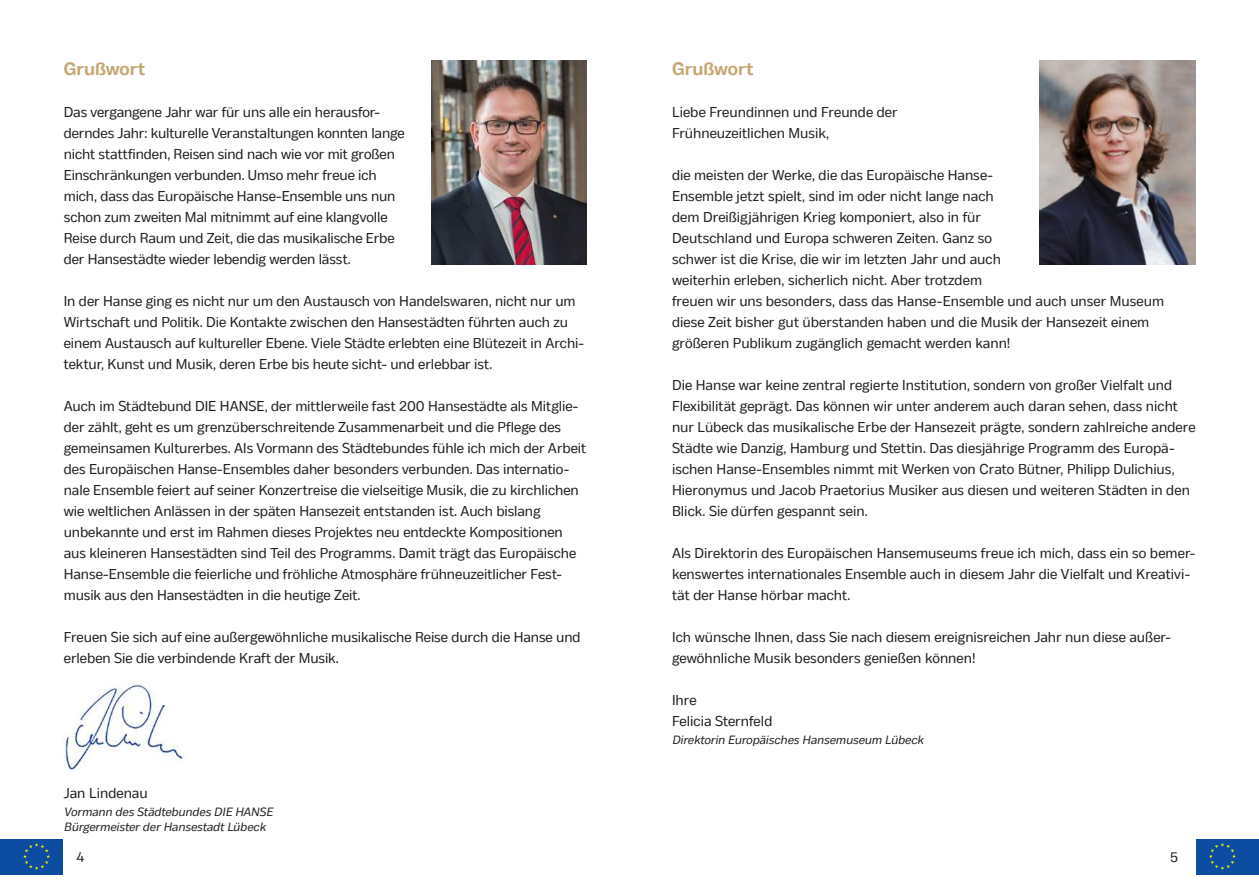
<style>
.page{position:relative;width:1259px;height:893px;background:#fff}
.page>*{position:absolute;margin:0;border:0;box-sizing:border-box;transform-origin:0 0}
.t1{font:700 18px "Body Text";letter-spacing:-.005em;color:#c6a673}
.t2{font:14.25px/21px "Body Text";color:#231f20}
.t3{font:italic 12px/15px "Body Text";letter-spacing:.01em;color:#231f20}
</style>
<div class="page">
<div style="left:0;top:839px;width:63px;height:35px;background:#0d4da1"></div>
<svg style="left:23px;top:843px;width:27px;height:27px"></svg>
<div style="left:1195px;top:839px;width:64px;height:35px;background:#0d4da1"></div>
<svg style="left:1209px;top:843px;width:26px;height:27px"></svg>
<img style="left:64px;top:682px;width:121px;height:88px">
<img style="left:432px;top:61px;width:155px;height:203px">
<img style="left:1040px;top:61px;width:155px;height:203px">
<p class="t1" style="left:64px;top:57px;width:83px">Grußwort</p>
<p class="t2" style="left:64px;top:102px;width:342px">Das vergangene Jahr war für uns alle ein herausfor&shy;derndes Jahr: kulturelle Veranstaltungen konnten lange nicht stattfinden, Reisen sind nach wie vor mit großen Einschränkungen verbunden. Umso mehr freue ich mich, dass das Europäische Hanse-Ensemble uns nun schon zum zweiten Mal mitnimmt auf eine klangvolle Reise durch Raum und Zeit, die das musikalische Erbe der Hansestädte wieder lebendig werden lässt.</p>
<p class="t2" style="left:64px;top:291px;width:522px">In der Hanse ging es nicht nur um den Austausch von Handelswaren, nicht nur um Wirtschaft und Politik. Die Kontakte zwischen den Hansestädten führten auch zu einem Austausch auf kultureller Ebene. Viele Städte erlebten eine Blütezeit in Archi&shy;tektur, Kunst und Musik, deren Erbe bis heute sicht- und erlebbar ist.</p>
<p class="t2" style="left:64px;top:396px;width:524px">Auch im Städtebund DIE HANSE, der mittlerweile fast 200 Hansestädte als Mitglie&shy;der zählt, geht es um grenzüberschreitende Zusammenarbeit und die Pflege des gemeinsamen Kulturerbes. Als Vormann des Städtebundes fühle ich mich der Arbeit des Europäischen Hanse-Ensembles daher besonders verbunden. Das internatio&shy;nale Ensemble feiert auf seiner Konzertreise die vielseitige Musik, die zu kirchlichen wie weltlichen Anlässen in der späten Hansezeit entstanden ist. Auch bislang unbekannte und erst im Rahmen dieses Projektes neu entdeckte Kompositionen aus kleineren Hansestädten sind Teil des Programms. Damit trägt das Europäische Hanse-Ensemble die feierliche und fröhliche Atmosphäre frühneuzeitlicher Fest&shy;musik aus den Hansestädten in die heutige Zeit.</p>
<p class="t2" style="left:64px;top:627px;width:518px">Freuen Sie sich auf eine außergewöhnliche musikalische Reise durch die Hanse und erleben Sie die verbindende Kraft der Musik.</p>
<p class="t2" style="left:64px;top:783px;width:85px">Jan Lindenau</p>
<p class="t3" style="left:64px;top:804px;width:211px">Vormann des Städtebundes DIE HANSE<br>Bürgermeister der Hansestadt Lübeck</p>
<p class="t1" style="left:672px;top:57px;width:83px">Grußwort</p>
<p class="t2" style="left:672px;top:102px;width:227px">Liebe Freundinnen und Freunde der<br>Frühneuzeitlichen Musik,</p>
<p class="t2" style="left:672px;top:165px;width:493px">die meisten der Werke, die das Europäische Hanse-<br>Ensemble jetzt spielt, sind im oder nicht lange nach<br>dem Dreißigjährigen Krieg komponiert, also in für<br>Deutschland und Europa schweren Zeiten. Ganz so<br>schwer ist die Krise, die wir im letzten Jahr und auch<br>weiterhin erleben, sicherlich nicht. Aber trotzdem<br>freuen wir uns besonders, dass das Hanse-Ensemble und auch unser Museum diese Zeit bisher gut überstanden haben und die Musik der Hansezeit einem größeren Publikum zugänglich gemacht werden kann!</p>
<p class="t2" style="left:672px;top:375px;width:525px">Die Hanse war keine zentral regierte Institution, sondern von großer Vielfalt und Flexibilität geprägt. Das können wir unter anderem auch daran sehen, dass nicht nur Lübeck das musikalische Erbe der Hansezeit prägte, sondern zahlreiche andere Städte wie Danzig, Hamburg und Stettin. Das diesjährige Programm des Europä&shy;ischen Hanse-Ensembles nimmt mit Werken von Crato Bütner, Philipp Dulichius, Hieronymus und Jacob Praetorius Musiker aus diesen und weiteren Städten in den Blick. Sie dürfen gespannt sein.</p>
<p class="t2" style="left:672px;top:543px;width:525px">Als Direktorin des Europäischen Hansemuseums freue ich mich, dass ein so bemer&shy;kenswertes internationales Ensemble auch in diesem Jahr die Vielfalt und Kreativi&shy;tät der Hanse hörbar macht.</p>
<p class="t2" style="left:672px;top:627px;width:499px">Ich wünsche Ihnen, dass Sie nach diesem ereignisreichen Jahr nun diese außer&shy;gewöhnliche Musik besonders genießen können!</p>
<p class="t2" style="left:672px;top:690px;width:102px">Ihre<br>Felicia Sternfeld</p>
<p class="t3" style="left:672px;top:732px;width:253px">Direktorin Europäisches Hansemuseum Lübeck</p>
<p class="t2" style="left:77px;top:847px;width:10px">4</p>
<p class="t2" style="left:1170px;top:847px;width:9px">5</p>
</div>
